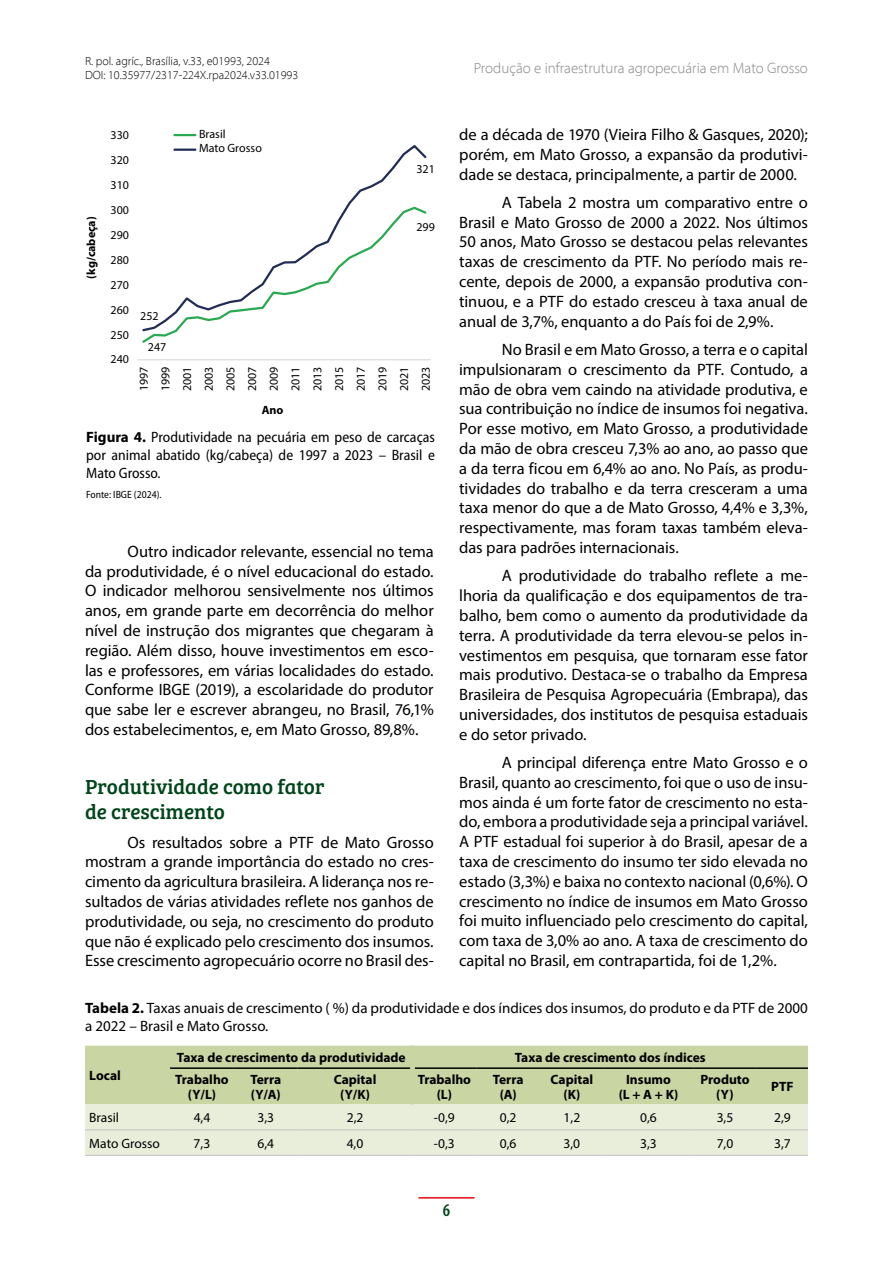
<style>
.page{position:relative;width:893px;height:1263px;background:#fff}
.page>*{position:absolute;margin:0;border:0;box-sizing:border-box;transform-origin:0 0}
.t1{font:21px/25.2px "Bree Serif";color:#00451a}
.t2{font:600 condensed 18px "Myriad Pro";color:#00451a}
.t3{font:16.5px/19.8px "Myriad Pro";letter-spacing:-.005em;color:#000;text-align:justify}
.t4{font:15px/18px "Myriad Pro";color:#000}
.t5{font:semi-condensed 15px/18px "Myriad Pro";color:#000;text-align:justify}
.t6{font:300 15px "Myriad Pro";color:#878787}
.t7{font:700 13.5px/15px "Myriad Pro";color:#000;text-align:center}
.t8{font:13.5px "Myriad Pro";color:#000}
.t9{font:12px/21.8px "Myriad Pro";letter-spacing:.005em;color:#000;text-align:justify}
.t10{font:300 12px/14.4px "Myriad Pro";color:#000}
.t11{font:700 12px "Myriad Pro";color:#000}
.t12{font:semi-condensed 10.5px "Myriad Pro";color:#000}
.s1{font-weight:700}
.s2{font-weight:700;font-stretch:normal}
</style>
<div class="page">
<hr style="left:418px;top:1197px;width:57px;height:1px;background:#e30613">
<svg style="left:85px;top:1046px;width:723px;height:109px;background:#d7e0bd"></svg>
<hr style="left:85px;top:1129px;width:85px;height:1px;background:#c6c6c6">
<hr style="left:170px;top:1129px;width:64px;height:1px;background:#c6c6c6">
<hr style="left:234px;top:1129px;width:64px;height:1px;background:#c6c6c6">
<hr style="left:298px;top:1129px;width:114px;height:1px;background:#c6c6c6">
<hr style="left:412px;top:1129px;width:64px;height:1px;background:#c6c6c6">
<hr style="left:476px;top:1129px;width:64px;height:1px;background:#c6c6c6">
<hr style="left:540px;top:1129px;width:64px;height:1px;background:#c6c6c6">
<hr style="left:604px;top:1129px;width:89px;height:1px;background:#c6c6c6">
<hr style="left:693px;top:1129px;width:64px;height:1px;background:#c6c6c6">
<hr style="left:757px;top:1129px;width:51px;height:1px;background:#c6c6c6">
<hr style="left:85px;top:1155px;width:85px;height:1px;background:#c6c6c6">
<hr style="left:170px;top:1155px;width:64px;height:1px;background:#c6c6c6">
<hr style="left:234px;top:1155px;width:64px;height:1px;background:#c6c6c6">
<hr style="left:298px;top:1155px;width:114px;height:1px;background:#c6c6c6">
<hr style="left:412px;top:1155px;width:64px;height:1px;background:#c6c6c6">
<hr style="left:476px;top:1155px;width:64px;height:1px;background:#c6c6c6">
<hr style="left:540px;top:1155px;width:64px;height:1px;background:#c6c6c6">
<hr style="left:604px;top:1155px;width:89px;height:1px;background:#c6c6c6">
<hr style="left:693px;top:1155px;width:64px;height:1px;background:#c6c6c6">
<hr style="left:757px;top:1155px;width:51px;height:1px;background:#c6c6c6">
<hr style="left:170px;top:1067px;width:64px;height:2px;background:#000">
<hr style="left:234px;top:1067px;width:64px;height:2px;background:#000">
<hr style="left:298px;top:1067px;width:112px;height:2px;background:#000">
<hr style="left:415px;top:1067px;width:61px;height:2px;background:#000">
<hr style="left:476px;top:1067px;width:64px;height:2px;background:#000">
<hr style="left:540px;top:1067px;width:64px;height:2px;background:#000">
<hr style="left:604px;top:1067px;width:89px;height:2px;background:#000">
<hr style="left:693px;top:1067px;width:64px;height:2px;background:#000">
<hr style="left:757px;top:1067px;width:51px;height:2px;background:#000">
<div style="left:410px;top:1046px;width:5px;height:22px;background:#c9d5a3"></div>
<div style="left:410px;top:1068px;width:5px;height:36px;background:#c9d5a3"></div>
<hr style="left:138px;top:359px;width:293px;height:1px;background:#d9d9d9">
<svg style="left:142px;top:145px;width:285px;height:188px"></svg>
<hr style="left:174px;top:134px;width:21px;height:2px;background:#29a951">
<hr style="left:174px;top:149px;width:21px;height:2px;background:#212c56">
<p class="t10" style="left:85px;top:54px;width:215px">R. pol. agríc., Brasília, v.33, e01993, 2024<br>DOI: 10.35977/2317-224X.rpa2024.v33.01993</p>
<p class="t6" style="left:474px;top:59px;width:336px">Produção e infraestrutura agropecuária em Mato Grosso</p>
<p class="t3" style="left:459px;top:124px;width:350px">de a década de 1970 (Vieira Filho &amp; Gasques, 2020); porém, em Mato Grosso, a expansão da produtivi&shy;dade se destaca, principalmente, a partir de 2000.</p>
<p class="t3" style="left:459px;top:192px;width:350px;text-indent:43px">A Tabela 2 mostra um comparativo entre o Brasil e Mato Grosso de 2000 a 2022. Nos últimos 50 anos, Mato Grosso se destacou pelas relevantes taxas de crescimento da PTF. No período mais re&shy;cente, depois de 2000, a expansão produtiva con&shy;tinuou, e a PTF do estado cresceu à taxa anual de anual de 3,7%, enquanto a do País foi de 2,9%.</p>
<p class="t3" style="left:459px;top:339px;width:350px;text-indent:43px">No Brasil e em Mato Grosso, a terra e o capital impulsionaram o crescimento da PTF. Contudo, a mão de obra vem caindo na atividade produtiva, e sua contribuição no índice de insumos foi negativa.<br>Por esse motivo, em Mato Grosso, a produtividade da mão de obra cresceu 7,3% ao ano, ao passo que a da terra ficou em 6,4% ao ano. No País, as produ&shy;tividades do trabalho e da terra cresceram a uma taxa menor do que a de Mato Grosso, 4,4% e 3,3%, respectivamente, mas foram taxas também eleva&shy;das para padrões internacionais.</p>
<p class="t3" style="left:459px;top:566px;width:350px;text-indent:43px">A produtividade do trabalho reflete a me&shy;lhoria da qualificação e dos equipamentos de tra&shy;balho, bem como o aumento da produtividade da terra. A produtividade da terra elevou-se pelos in&shy;vestimentos em pesquisa, que tornaram esse fator mais produtivo. Destaca-se o trabalho da Empresa Brasileira de Pesquisa Agropecuária (Embrapa), das universidades, dos institutos de pesquisa estaduais e do setor privado.</p>
<p class="t3" style="left:459px;top:752px;width:350px;text-indent:43px">A principal diferença entre Mato Grosso e o Brasil, quanto ao crescimento, foi que o uso de insu&shy;mos ainda é um forte fator de crescimento no esta&shy;do, embora a produtividade seja a principal variável.<br>A PTF estadual foi superior à do Brasil, apesar de a taxa de crescimento do insumo ter sido elevada no estado (3,3%) e baixa no contexto nacional (0,6%). O crescimento no índice de insumos em Mato Grosso foi muito influenciado pelo crescimento do capital, com taxa de 3,0% ao ano. A taxa de crescimento do capital no Brasil, em contrapartida, foi de 1,2%.</p>
<p class="t4" style="left:85px;top:999px;width:724px"><span class="s1">Tabela 2.</span> Taxas anuais de crescimento ( %) da produtividade e dos índices dos insumos, do produto e da PTF de 2000 a 2022 – Brasil e Mato Grosso.</p>
<p class="t7" style="left:89px;top:1067px;width:33px">Local</p>
<p class="t9" style="left:199px;top:126px;width:64px;line-height:14.5px">Brasil<br>Mato Grosso</p>
<p class="t9" style="left:111px;top:124px;width:20px">330</p>
<p class="t9" style="left:111px;top:149px;width:20px">320</p>
<p class="t9" style="left:416px;top:158px;width:20px">321</p>
<p class="t9" style="left:111px;top:174px;width:20px">310</p>
<p class="t9" style="left:111px;top:199px;width:20px">300</p>
<p class="t11" style="left:83px;top:279px;width:64px;rotate:-90deg">(kg/cabeça)</p>
<p class="t9" style="left:416px;top:216px;width:20px">299</p>
<p class="t9" style="left:111px;top:224px;width:20px">290</p>
<p class="t9" style="left:111px;top:249px;width:20px">280</p>
<p class="t9" style="left:111px;top:274px;width:20px">270</p>
<p class="t9" style="left:111px;top:299px;width:20px">260</p>
<p class="t9" style="left:140px;top:305px;width:20px">252</p>
<p class="t9" style="left:111px;top:323px;width:20px">250</p>
<p class="t9" style="left:148px;top:336px;width:20px">247</p>
<p class="t9" style="left:111px;top:348px;width:20px">240</p>
<p class="t9" style="left:133px;top:391px;width:26px;rotate:-90deg">1997<br>1999<br>2001<br>2003<br>2005<br>2007<br>2009<br>2011<br>2013<br>2015<br>2017<br>2019<br>2021<br>2023</p>
<p class="t11" style="left:262px;top:402px;width:23px">Ano</p>
<p class="t5" style="left:86px;top:428px;width:350px"><span class="s2">Figura 4.</span> Produtividade na pecuária em peso de carcaças por animal abatido (kg/cabeça) de 1997 a 2023 – Brasil e Mato Grosso.</p>
<p class="t12" style="left:86px;top:488px;width:77px">Fonte: IBGE (2024).</p>
<p class="t3" style="left:85px;top:541px;width:350px;text-indent:43px">Outro indicador relevante, essencial no tema da produtividade, é o nível educacional do estado.<br>O indicador melhorou sensivelmente nos últimos anos, em grande parte em decorrência do melhor nível de instrução dos migrantes que chegaram à região. Além disso, houve investimentos em esco&shy;las e professores, em várias localidades do estado.<br>Conforme IBGE (2019), a escolaridade do produtor que sabe ler e escrever abrangeu, no Brasil, 76,1% dos estabelecimentos, e, em Mato Grosso, 89,8%.</p>
<p class="t1" style="left:85px;top:773px;width:241px">Produtividade como fator de crescimento</p>
<p class="t3" style="left:85px;top:832px;width:350px;text-indent:43px">Os resultados sobre a PTF de Mato Grosso mostram a grande importância do estado no cres&shy;cimento da agricultura brasileira. A liderança nos re&shy;sultados de várias atividades reflete nos ganhos de produtividade, ou seja, no crescimento do produto que não é explicado pelo crescimento dos insumos.<br>Esse crescimento agropecuário ocorre no Brasil des-</p>
<p class="t7" style="left:177px;top:1049px;width:230px">Taxa de crescimento da produtividade</p>
<p class="t7" style="left:515px;top:1049px;width:192px">Taxa de crescimento dos índices</p>
<p class="t7" style="left:175px;top:1071px;width:55px">Trabalho (Y/L)</p>
<p class="t7" style="left:250px;top:1071px;width:32px;text-align:left">Terra (Y/A)</p>
<p class="t7" style="left:334px;top:1071px;width:44px">Capital (Y/K)</p>
<p class="t7" style="left:418px;top:1071px;width:55px">Trabalho (L)</p>
<p class="t7" style="left:493px;top:1071px;width:32px">Terra (A)</p>
<p class="t7" style="left:551px;top:1071px;width:44px">Capital (K)</p>
<p class="t7" style="left:619px;top:1071px;width:61px">Insumo<br>(L + A + K)</p>
<p class="t7" style="left:700px;top:1071px;width:51px">Produto (Y)</p>
<p class="t7" style="left:771px;top:1079px;width:24px">PTF</p>
<p class="t8" style="left:89px;top:1109px;width:31px">Brasil</p>
<p class="t8" style="left:194px;top:1109px;width:18px">4,4</p>
<p class="t8" style="left:257px;top:1109px;width:18px">3,3</p>
<p class="t8" style="left:347px;top:1109px;width:18px">2,2</p>
<p class="t8" style="left:434px;top:1109px;width:22px">-0,9</p>
<p class="t8" style="left:500px;top:1109px;width:18px">0,2</p>
<p class="t8" style="left:564px;top:1109px;width:18px">1,2</p>
<p class="t8" style="left:640px;top:1109px;width:18px">0,6</p>
<p class="t8" style="left:717px;top:1109px;width:18px">3,5</p>
<p class="t8" style="left:774px;top:1109px;width:18px">2,9</p>
<p class="t8" style="left:89px;top:1135px;width:72px">Mato Grosso</p>
<p class="t8" style="left:194px;top:1135px;width:18px">7,3</p>
<p class="t8" style="left:257px;top:1135px;width:18px">6,4</p>
<p class="t8" style="left:347px;top:1135px;width:18px">4,0</p>
<p class="t8" style="left:434px;top:1135px;width:22px">-0,3</p>
<p class="t8" style="left:500px;top:1135px;width:18px">0,6</p>
<p class="t8" style="left:564px;top:1135px;width:18px">3,0</p>
<p class="t8" style="left:640px;top:1135px;width:18px">3,3</p>
<p class="t8" style="left:717px;top:1135px;width:18px">7,0</p>
<p class="t8" style="left:774px;top:1135px;width:18px">3,7</p>
<p class="t2" style="left:443px;top:1199px;width:9px">6</p>
</div>
